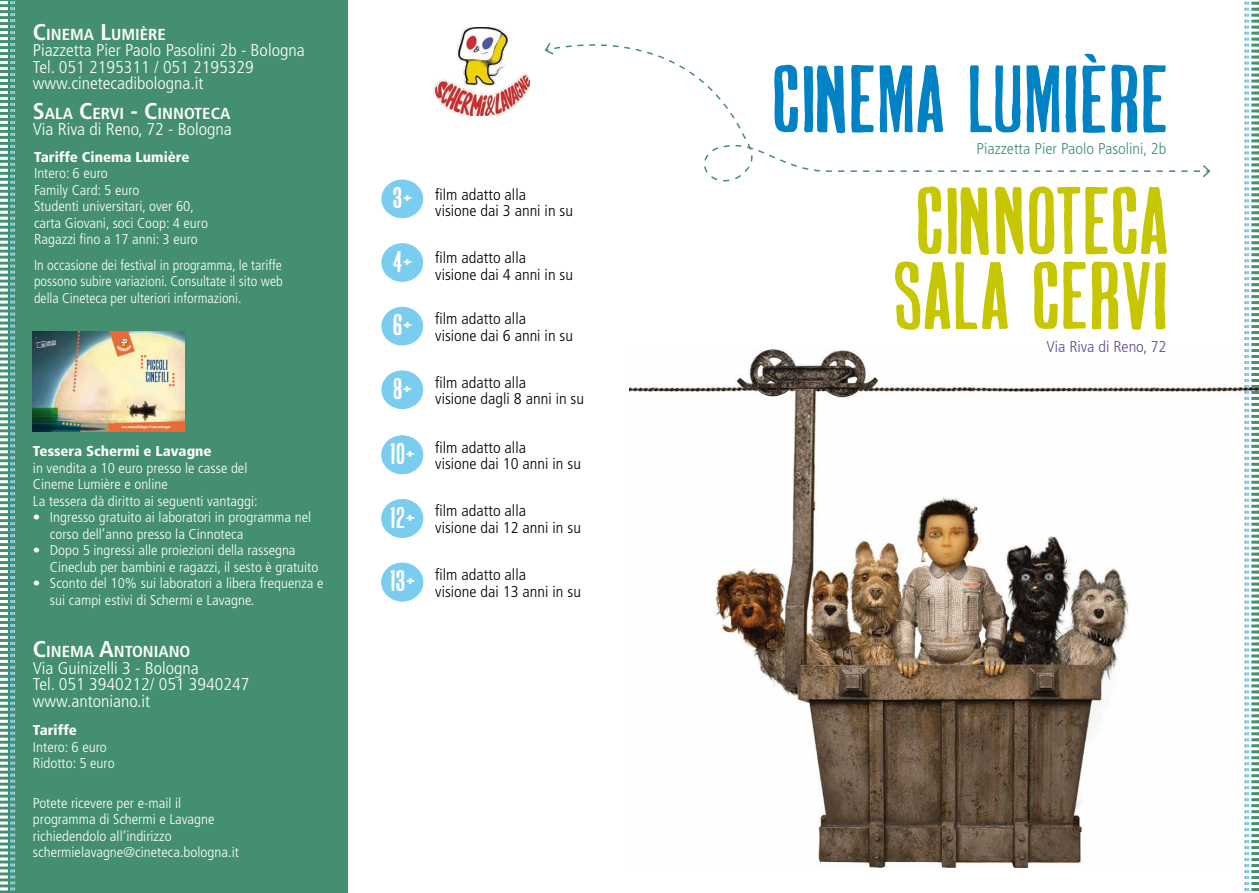
<style>
.page{position:relative;width:1259px;height:893px;background:#fff}
.page>*{position:absolute;margin:0;border:0;box-sizing:border-box;transform-origin:0 0}
.t1{font:105px/75px "Gothic XS Hand Fill";color:#c6c700;scale:1.4 1}
.t2{font:105px "Gothic XS Hand Fill";color:#0082c4;scale:1.4 1}
.t3{font:33px "Gothic XS Hand Fill";color:#fff;scale:1.4 1}
.t4{font:300 condensed 17.1px/16.5px "Frutiger";color:#fff;scale:1.05 1}
.t5{font:700 condensed 15.9px "Frutiger";color:#fff;scale:1.05 1}
.t6{font:300 condensed 15.6px/16.5px "Frutiger";color:#000;scale:1.05 1}
.t7{font:300 condensed 15.6px "Frutiger";color:#438f6f;scale:1.05 1}
.t8{font:300 condensed 15.6px "Frutiger";color:#634a95;scale:1.05 1}
.t9{font:300 condensed 14.25px/16.5px "Frutiger";color:#fff;scale:1.05 1}
.t10{font:300 condensed 14.25px/16.5px "Frutiger";color:#fff;text-align:justify}
.t11{font:900 condensed 14.25px "Frutiger";color:#fff;scale:1.05 1}
.s1{font-size:22.8px}
.s2{font-family:"Gothic XS Hand Fill";font-weight:400;font-stretch:normal;font-size:33px;color:#fff}
</style>
<div class="page">
<img style="left:629px;top:350px;width:615px;height:518px">
<svg style="left:704px;top:133px;width:372px;height:47px"></svg>
<svg style="left:544px;top:43px;width:197px;height:86px"></svg>
<svg style="left:1082px;top:165px;width:129px;height:13px"></svg>
<div style="left:0;top:0;width:347px;height:893px;background:#438f6f"></div>
<svg style="left:1244px;top:1px;width:15px;height:890px"></svg>
<svg style="left:0;top:1px;width:15px;height:890px"></svg>
<div style="left:381px;top:243px;width:42px;height:39px;background:#7acdef;border-radius:50%"></div>
<div style="left:381px;top:307px;width:42px;height:38px;background:#7acdef;border-radius:50%"></div>
<div style="left:381px;top:370px;width:42px;height:39px;background:#7acdef;border-radius:50%"></div>
<div style="left:381px;top:499px;width:42px;height:39px;background:#7acdef;border-radius:50%"></div>
<img style="left:33px;top:332px;width:152px;height:100px">
<img style="left:433px;top:28px;width:97px;height:88px">
<div style="left:381px;top:180px;width:42px;height:38px;background:#7acdef;border-radius:50%"></div>
<div style="left:381px;top:435px;width:42px;height:39px;background:#7acdef;border-radius:50%"></div>
<div style="left:381px;top:563px;width:42px;height:38px;background:#7acdef;border-radius:50%"></div>
<p class="t5" style="left:33px;top:25px;width:128px"><span class="s1">C</span>INEMA <span class="s1">L</span>UMIÈRE</p>
<p class="t4" style="left:33px;top:42px;width:260px">Piazzetta Pier Paolo Pasolini 2b - Bologna<br>Tel. 051 2195311 / 051 2195329 www.cinetecadibologna.it</p>
<p class="t5" style="left:33px;top:104px;width:189px"><span class="s1">S</span>ALA <span class="s1">C</span>ERVI <span class="s1">- C</span>INNOTECA</p>
<p class="t4" style="left:33px;top:121px;width:191px">Via Riva di Reno, 72 - Bologna</p>
<p class="t11" style="left:34px;top:148px;width:150px">Tariffe Cinema Lumière</p>
<p class="t9" style="left:34px;top:165px;width:167px">Intero: 6 euro<br>Family Card: 5 euro<br>Studenti universitari, over 60, carta Giovani, soci Coop: 4 euro<br>Ragazzi fino a 17 anni: 3 euro</p>
<p class="t10" style="left:34px;top:257px;width:250px">In occasione dei festival in programma, le tariffe possono subire variazioni. Consultate il sito web della Cineteca per ulteriori informazioni.</p>
<p class="t11" style="left:33px;top:443px;width:172px">Tessera Schermi e Lavagne</p>
<p class="t9" style="left:33px;top:460px;width:216px">in vendita a 10 euro presso le casse del<br>Cineme Lumière e online<br>La tessera dà diritto ai seguenti vantaggi:</p>
<p class="t9" style="left:50px;top:509px;width:250px;text-indent:-17px">• Ingresso gratuito ai laboratori in programma nel corso dell’anno presso la Cinnoteca</p>
<p class="t9" style="left:50px;top:542px;width:257px;text-indent:-17px">• Dopo 5 ingressi alle proiezioni della rassegna<br>Cineclub per bambini e ragazzi, il sesto è gratuito</p>
<p class="t9" style="left:50px;top:575px;width:262px;text-indent:-17px">• Sconto del 10% sui laboratori a libera frequenza e sui campi estivi di Schermi e Lavagne.</p>
<p class="t5" style="left:33px;top:642px;width:152px"><span class="s1">C</span>INEMA <span class="s1">A</span>NTONIANO</p>
<p class="t4" style="left:33px;top:660px;width:208px">Via Guinizelli 3 - Bologna<br>Tel. 051 3940212/ 051 3940247 www.antoniano.it</p>
<p class="t11" style="left:33px;top:722px;width:43px">Tariffe</p>
<p class="t9" style="left:33px;top:739px;width:79px">Intero: 6 euro<br>Ridotto: 5 euro</p>
<p class="t9" style="left:33px;top:795px;width:198px">Potete ricevere per e-mail il programma di Schermi e Lavagne richiedendolo all’indirizzo schermielavagne@cineteca.bologna.it</p>
<p class="t6" style="left:435px;top:186px;width:133px;text-indent:-43px"><span class="s2">3+</span> film adatto alla<br>visione dai 3 anni in su</p>
<p class="t6" style="left:435px;top:250px;width:133px;text-indent:-43px"><span class="s2">4+</span> film adatto alla<br>visione dai 4 anni in su</p>
<p class="t6" style="left:435px;top:311px;width:133px;text-indent:-43px"><span class="s2">6+</span> film adatto alla<br>visione dai 6 anni in su</p>
<p class="t6" style="left:435px;top:374px;width:143px;text-indent:-43px"><span class="s2">8+</span> film adatto alla<br>visione dagli 8 anni in su</p>
<p class="t6" style="left:435px;top:439px;width:140px;text-indent:-39px"><span class="s2">2</span> film adatto alla<br>visione dai 10 anni in su</p>
<h2 class="t3" style="left:390px;top:439px;width:19px">10+</h2>
<p class="t6" style="left:435px;top:503px;width:140px;text-indent:-45px"><span class="s2">12+</span> film adatto alla<br>visione dai 12 anni in su</p>
<p class="t6" style="left:435px;top:567px;width:140px;text-indent:-39px"><span class="s2">2</span> film adatto alla<br>visione dai 13 anni in su</p>
<h2 class="t3" style="left:390px;top:566px;width:20px">13+</h2>
<h1 class="t2" style="left:772px;top:53px;width:285px">CINEMA LUMIÈRE</h1>
<p class="t7" style="left:976px;top:139px;width:182px">Piazzetta Pier Paolo Pasolini, 2b</p>
<h1 class="t1" style="left:892px;top:189px;width:196px">CINNOTECA<br>SALA CERVI</h1>
<p class="t8" style="left:1046px;top:337px;width:116px">Via Riva di Reno, 72</p>
</div>
